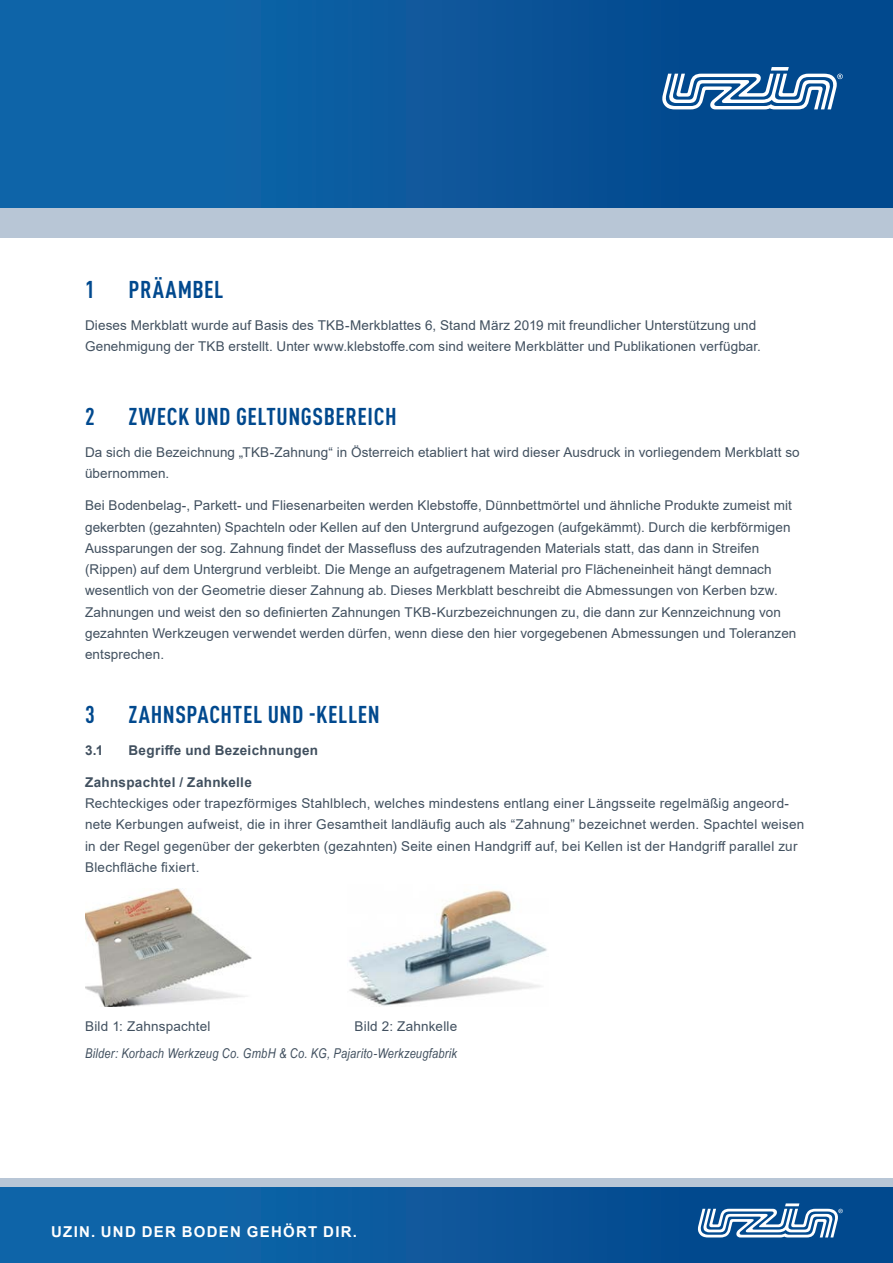
<style>
.page{position:relative;width:893px;height:1263px;background:#fff}
.page>*{position:absolute;margin:0;border:0;box-sizing:border-box;transform-origin:0 0}
.BU_Links_VERSAL{font:700 condensed 24px "DIN Pro";letter-spacing:.025em;color:#01498e}
.t1{font:700 15px "Arial";letter-spacing:.085em;color:#fff}
.BU_Links_VERSAL-2{font:13.5px/21.3px "Arial";letter-spacing:.01em;color:#41505f}
.BU_Links_VERSAL-3{font:italic 13.5px "Arial Narrow";letter-spacing:.02em;color:#41505f}
.BU_Links_VERSAL-4{font:700 13.5px "Arial";letter-spacing:.025em;color:#41505f}
.s1{font-weight:700}
</style>
<div class="page">
<div style="left:0;top:1186px;width:893px;height:77px;background:linear-gradient(to right,#1269ad,#01448a)"></div>
<div style="left:0;top:1178px;width:893px;height:8px;background:#b8c6d6"></div>
<div style="left:0;top:0;width:893px;height:208px;background:linear-gradient(to right,#1269ad,#01448a)"></div>
<div style="left:0;top:208px;width:893px;height:30px;background:#b8c6d6"></div>
<svg style="left:698px;top:1203px;width:145px;height:34px"></svg>
<svg style="left:662px;top:67px;width:181px;height:42px"></svg>
<img style="left:85px;top:888px;width:166px;height:118px">
<img style="left:349px;top:890px;width:198px;height:116px">
<p class="BU_Links_VERSAL" style="left:85px;top:271px;width:11px">1</p>
<p class="BU_Links_VERSAL" style="left:129px;top:271px;width:96px">PRÄAMBEL</p>
<p class="BU_Links_VERSAL-2" style="left:85px;top:314px;width:677px">Dieses Merkblatt wurde auf Basis des TKB-Merkblattes 6, Stand März 2019 mit freundlicher Unterstützung und<br>Genehmigung der TKB erstellt. Unter www.klebstoffe.com sind weitere Merkblätter und Publikationen verfügbar.</p>
<p class="BU_Links_VERSAL" style="left:85px;top:399px;width:11px">2</p>
<p class="BU_Links_VERSAL" style="left:129px;top:399px;width:270px">ZWECK UND GELTUNGSBEREICH</p>
<p class="BU_Links_VERSAL-2" style="left:85px;top:442px;width:716px">Da sich die Bezeichnung „TKB-Zahnung“ in Österreich etabliert hat wird dieser Ausdruck in vorliegendem Merkblatt so übernommen.</p>
<p class="BU_Links_VERSAL-2" style="left:85px;top:495px;width:713px">Bei Bodenbelag-, Parkett- und Fliesenarbeiten werden Klebstoffe, Dünnbettmörtel und ähnliche Produkte zumeist mit gekerbten (gezahnten) Spachteln oder Kellen auf den Untergrund aufgezogen (aufgekämmt). Durch die kerbförmigen Aussparungen der sog. Zahnung findet der Massefluss des aufzutragenden Materials statt, das dann in Streifen (Rippen) auf dem Untergrund verbleibt. Die Menge an aufgetragenem Material pro Flächeneinheit hängt demnach wesentlich von der Geometrie dieser Zahnung ab. Dieses Merkblatt beschreibt die Abmessungen von Kerben bzw.<br>Zahnungen und weist den so definierten Zahnungen TKB-Kurzbezeichnungen zu, die dann zur Kennzeichnung von gezahnten Werkzeugen verwendet werden dürfen, wenn diese den hier vorgegebenen Abmessungen und Toleranzen entsprechen.</p>
<p class="BU_Links_VERSAL" style="left:85px;top:696px;width:11px">3</p>
<p class="BU_Links_VERSAL" style="left:129px;top:696px;width:253px">ZAHNSPACHTEL UND -KELLEN</p>
<p class="BU_Links_VERSAL-4" style="left:85px;top:740px;width:20px">3.1</p>
<p class="BU_Links_VERSAL-4" style="left:129px;top:740px;width:191px">Begriffe und Bezeichnungen</p>
<p class="BU_Links_VERSAL-2" style="left:85px;top:771px;width:721px"><span class="s1">Zahnspachtel / Zahnkelle<br></span>Rechteckiges oder trapezförmiges Stahlblech, welches mindestens entlang einer Längsseite regelmäßig angeord&shy;nete Kerbungen aufweist, die in ihrer Gesamtheit landläufig auch als “Zahnung” bezeichnet werden. Spachtel weisen in der Regel gegenüber der gekerbten (gezahnten) Seite einen Handgriff auf, bei Kellen ist der Handgriff parallel zur Blechfläche fixiert.</p>
<p class="BU_Links_VERSAL-2" style="left:85px;top:1016px;width:127px">Bild 1: Zahnspachtel</p>
<p class="BU_Links_VERSAL-2" style="left:355px;top:1016px;width:104px">Bild 2: Zahnkelle</p>
<p class="BU_Links_VERSAL-3" style="left:85px;top:1044px;width:374px">Bilder: Korbach Werkzeug Co. GmbH &amp; Co. KG, Pajarito-Werkzeugfabrik</p>
<p class="t1" style="left:51px;top:1221px;width:307px">UZIN. UND DER BODEN GEHÖRT DIR.</p>
</div>
